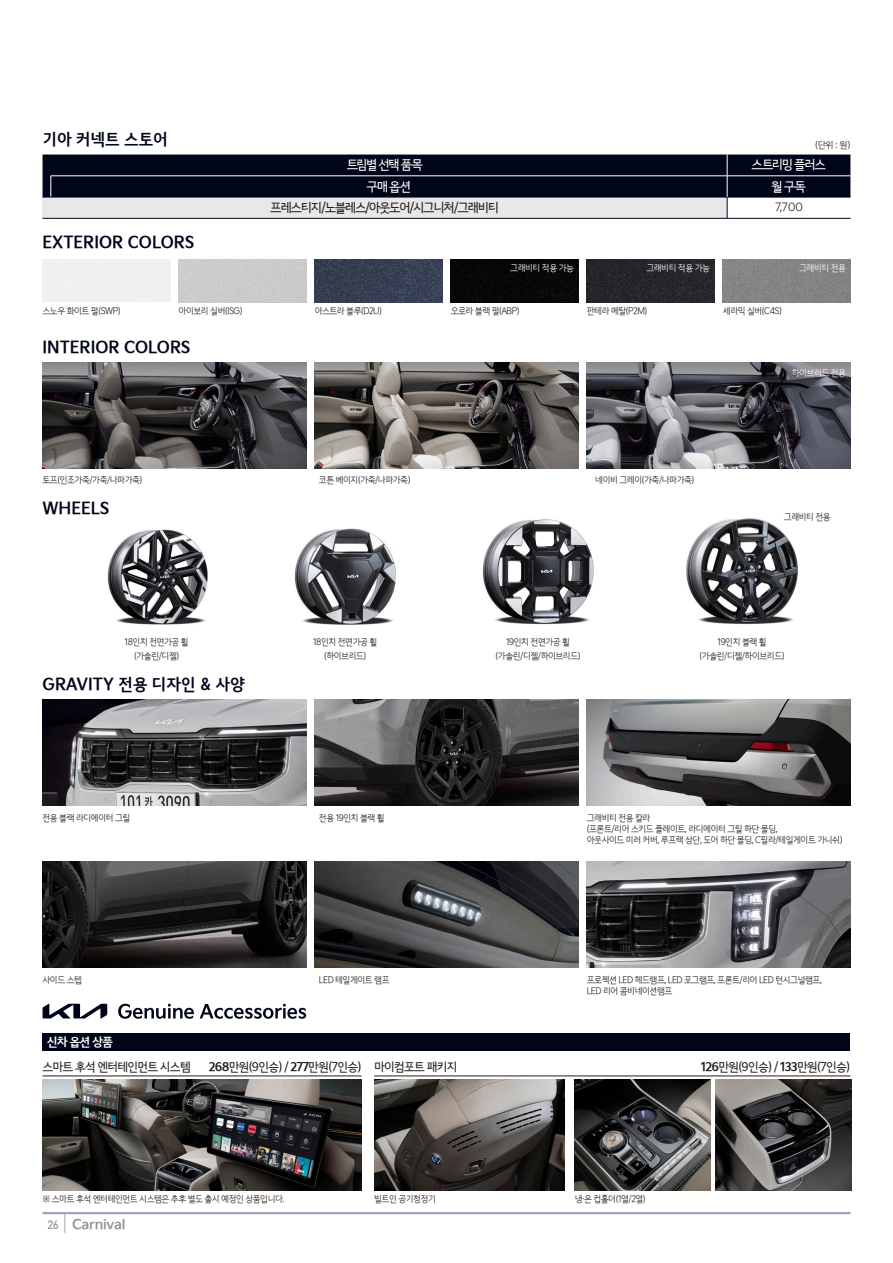
<style>
.page{position:relative;width:893px;height:1263px;background:#fff}
.page>*{position:absolute;margin:0;border:0;box-sizing:border-box;transform-origin:0 0}
.정규설명-제목{font:700 16.5px "Kia Signature";color:#000519;scale:.95 1}
.단락_스타일_1{font:13.5px "Kia Signature OTF Bold";letter-spacing:-.02em;color:#939598}
.표본문-트림{font:12.75px "Kia Signature";letter-spacing:-.11em;color:#231f20}
.표본문-제목{font:12.75px "Kia Signature";letter-spacing:-.105em;color:#fff}
.t1{font:12px "Kia Signature";letter-spacing:-.07em;color:#231f20}
.t2{font:700 12px "Kia Signature";color:#fff}
.t3{font:500 12px "DIN";color:#939598;scale:.95 1}
.표본문-주요기본품목{font:300 11.25px "Kia Signature";color:#231f20;scale:.95 1}
.정규-표본문-내용{font:300 9px/11.2px "Kia Signature";letter-spacing:-.06em;color:#231f20;scale:.95 1}
.정규-표본문-내용-2{font:300 9px "Kia Signature";letter-spacing:-.06em;color:#fff;scale:.95 1}
.표제목{font:300 9px "Kia Signature";color:#231f20}
.s1{font-weight:700}
</style>
<div class="page">
<hr style="left:43px;top:1212px;width:807px;height:2px;background:#9fa4b2">
<svg style="left:65px;top:1214px;width:1px;height:19px"></svg>
<div style="left:179px;top:260px;width:127px;height:42px;background:#cccbc9"></div>
<img style="left:315px;top:260px;width:127px;height:42px">
<div style="left:451px;top:260px;width:127px;height:42px;background:#070708"></div>
<img style="left:587px;top:260px;width:127px;height:42px">
<div style="left:723px;top:260px;width:127px;height:42px;background:#858482"></div>
<img style="left:43px;top:699px;width:263px;height:107px">
<img style="left:43px;top:861px;width:263px;height:107px">
<img style="left:315px;top:699px;width:263px;height:107px">
<img style="left:315px;top:861px;width:263px;height:107px">
<img style="left:587px;top:699px;width:263px;height:107px">
<img style="left:587px;top:861px;width:263px;height:107px">
<svg style="left:118px;top:1004px;width:76px;height:15px"></svg>
<svg style="left:200px;top:1004px;width:106px;height:15px"></svg>
<svg style="left:43px;top:1003px;width:64px;height:16px"></svg>
<div style="left:43px;top:1033px;width:807px;height:17px;background:#000519"></div>
<img style="left:43px;top:1080px;width:318px;height:110px">
<img style="left:374px;top:1080px;width:191px;height:110px">
<img style="left:575px;top:1080px;width:136px;height:110px">
<img style="left:715px;top:1080px;width:136px;height:110px">
<hr style="left:43px;top:1075px;width:318px;height:1px;background:#231f20">
<hr style="left:374px;top:1075px;width:476px;height:1px;background:#231f20">
<img style="left:43px;top:363px;width:263px;height:106px">
<img style="left:315px;top:363px;width:263px;height:106px">
<img style="left:587px;top:363px;width:263px;height:106px">
<img style="left:107px;top:529px;width:101px;height:96px">
<img style="left:294px;top:528px;width:102px;height:97px">
<img style="left:482px;top:519px;width:112px;height:106px">
<img style="left:686px;top:518px;width:112px;height:106px">
<svg style="left:43px;top:155px;width:807px;height:64px;background:#4f5360"></svg>
<hr style="left:51px;top:218px;width:676px;height:1px;background:#000519">
<p class="정규설명-제목" style="left:43px;top:127px;width:133px">기아 커넥트 스토어</p>
<p class="정규설명-제목" style="left:43px;top:229px;width:161px">EXTERIOR COLORS</p>
<p class="표제목" style="left:815px;top:138px;width:37px">(단위 : 원)</p>
<p class="표본문-제목" style="left:347px;top:156px;width:78px">트림별 선택 품목</p>
<p class="표본문-제목" style="left:751px;top:156px;width:76px">스트리밍 플러스</p>
<p class="표본문-제목" style="left:366px;top:177px;width:46px">구매 옵션</p>
<p class="표본문-제목" style="left:771px;top:177px;width:36px">월 구독</p>
<p class="표본문-트림" style="left:270px;top:198px;width:231px">프레스티지/노블레스/아웃도어/시그니처/그래비티</p>
<p class="표본문-주요기본품목" style="left:775px;top:199px;width:31px">7,700</p>
<p class="정규-표본문-내용-2" style="left:510px;top:262px;width:69px">그래비티 적용 가능</p>
<p class="정규-표본문-내용-2" style="left:646px;top:262px;width:69px">그래비티 적용 가능</p>
<p class="정규-표본문-내용-2" style="left:799px;top:262px;width:51px">그래비티 전용</p>
<p class="정규-표본문-내용" style="left:43px;top:304px;width:84px">스노우 화이트 펄(SWP)</p>
<p class="정규-표본문-내용" style="left:179px;top:305px;width:69px">아이보리 실버(ISG)</p>
<p class="정규-표본문-내용" style="left:315px;top:305px;width:72px">아스트라 블루(D2U)</p>
<p class="정규-표본문-내용" style="left:451px;top:305px;width:74px">오로라 블랙 펄(ABP)</p>
<p class="정규설명-제목" style="left:43px;top:334px;width:157px">INTERIOR COLORS</p>
<p class="정규-표본문-내용" style="left:587px;top:305px;width:65px">판테라 메탈(P2M)</p>
<p class="정규-표본문-내용" style="left:723px;top:305px;width:64px">세라믹 실버(C4S)</p>
<p class="정규-표본문-내용-2" style="left:792px;top:366px;width:59px">하이브리드 전용</p>
<p class="정규-표본문-내용" style="left:43px;top:473px;width:107px">토프(인조가죽/가죽/나파가죽)</p>
<p class="정규설명-제목" style="left:43px;top:495px;width:72px">WHEELS</p>
<p class="정규-표본문-내용" style="left:319px;top:473px;width:98px">코튼 베이지(가죽/나파가죽)</p>
<p class="정규-표본문-내용" style="left:595px;top:473px;width:106px">네이비 그레이(가죽/나파가죽)</p>
<p class="정규-표본문-내용" style="left:784px;top:511px;width:51px">그래비티 전용</p>
<p class="정규-표본문-내용" style="left:125px;top:636px;width:69px">18인치 전면가공 휠</p>
<p class="정규-표본문-내용" style="left:134px;top:649px;width:49px">(가솔린/디젤)</p>
<p class="정규-표본문-내용" style="left:313px;top:636px;width:69px">18인치 전면가공 휠</p>
<p class="정규-표본문-내용" style="left:324px;top:649px;width:46px">(하이브리드)</p>
<p class="정규-표본문-내용" style="left:506px;top:636px;width:69px">19인치 전면가공 휠</p>
<p class="정규-표본문-내용" style="left:496px;top:649px;width:91px">(가솔린/디젤/하이브리드)</p>
<p class="정규-표본문-내용" style="left:717px;top:636px;width:53px">19인치 블랙 휠</p>
<p class="정규-표본문-내용" style="left:700px;top:649px;width:91px">(가솔린/디젤/하이브리드)</p>
<p class="정규설명-제목" style="left:43px;top:671px;width:214px">GRAVITY 전용 디자인 &amp; 사양</p>
<p class="정규-표본문-내용" style="left:43px;top:811px;width:94px">전용 블랙 라디에이터 그릴</p>
<p class="정규-표본문-내용" style="left:319px;top:811px;width:71px">전용 19인치 블랙 휠</p>
<p class="정규-표본문-내용" style="left:587px;top:811px;width:271px">그래비티 전용 칼라<br>(프론트/리어 스키드 플레이트, 라디에이터 그릴 하단 몰딩,<br>아웃사이드 미러 커버, 루프랙 상단, 도어 하단 몰딩, C필라/테일게이트 가니쉬)</p>
<p class="정규-표본문-내용" style="left:43px;top:974px;width:43px">사이드 스텝</p>
<p class="정규-표본문-내용" style="left:319px;top:974px;width:76px">LED 테일게이트 램프</p>
<p class="정규-표본문-내용" style="left:587px;top:974px;width:249px">프로젝션 LED 헤드램프, LED 포그램프, 프론트/리어 LED 턴시그널램프,<br>LED 리어 콤비네이션램프</p>
<p class="t2" style="left:47px;top:1032px;width:68px">신차 옵션 상품</p>
<p class="t1" style="left:43px;top:1057px;width:150px">스마트 후석 엔터테인먼트 시스템</p>
<p class="t1" style="left:209px;top:1057px;width:154px"><span class="s1">268</span>만원(9인승) / <span class="s1">277</span>만원(7인승)</p>
<p class="t1" style="left:374px;top:1057px;width:85px">마이컴포트 패키지</p>
<p class="t1" style="left:701px;top:1057px;width:151px"><span class="s1">126</span>만원(9인승) / <span class="s1">133</span>만원(7인승)</p>
<p class="정규-표본문-내용" style="left:43px;top:1193px;width:256px">※ 스마트 후석 엔터테인먼트 시스템은 추후 별도 출시 예정인 상품입니다.</p>
<p class="정규-표본문-내용" style="left:374px;top:1193px;width:67px">빌트인 공기청정기</p>
<p class="정규-표본문-내용" style="left:575px;top:1193px;width:76px">냉·온 컵홀더(1열/2열)</p>
<h3 class="t3" style="left:47px;top:1217px;width:14px">26</h3>
<p class="단락_스타일_1" style="left:72px;top:1214px;width:55px">Carnival</p>
</div>
